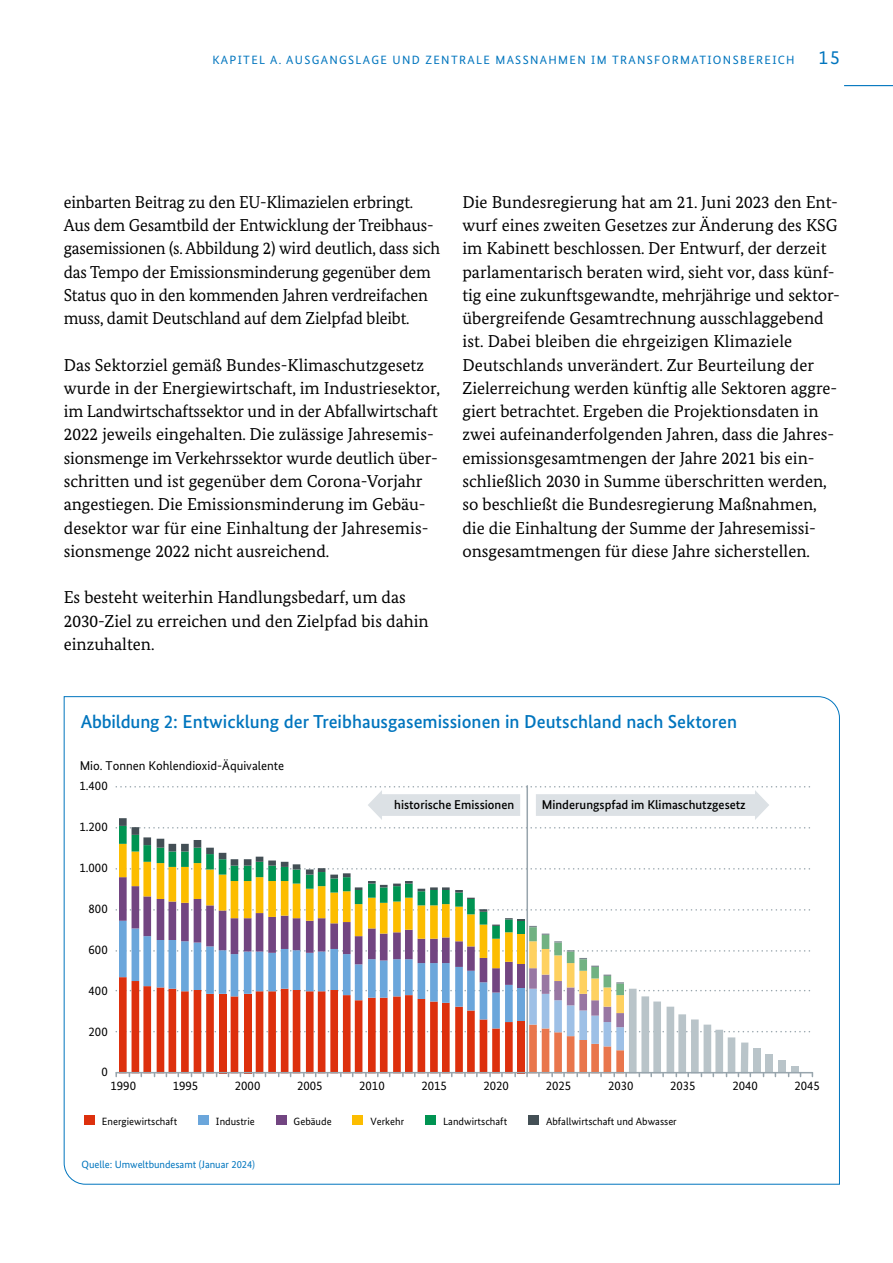
<style>
.page{position:relative;width:893px;height:1263px;background:#fff}
.page>*{position:absolute;margin:0;border:0;box-sizing:border-box;transform-origin:0 0}
.t1{font:500 18.75px "Bundes Sans";color:#0075be}
.t2{font:17.25px/23.2px "Bundes Serif";color:#000}
.t3{font:12.75px "Bundes Sans";color:#000}
.t4{font:500 12.75px "Bundes Sans";color:#000}
.t5{font:12px "Bundes Sans";letter-spacing:.11em;color:#0075be}
.t6{font:10.5px "Bundes Sans";color:#000}
.t7{font:10.5px "Bundes Sans";letter-spacing:-.005em;color:#0075be}
.s1{font-size:19.5px}
</style>
<div class="page">
<hr style="left:844px;top:85px;width:49px;height:1px;background:#0075be">
<svg style="left:63px;top:696px;width:777px;height:489px"></svg>
<p class="t5" style="left:212px;top:52px;width:629px">KAPITEL A. AUSGANGSLAGE UND ZENTRALE MASSNAHMEN IM TRANSFORMATIONSBEREICH <span class="s1">15</span></p>
<p class="t2" style="left:64px;top:190px;width:378px">einbarten Beitrag zu den EU-Klimazielen erbringt.<br>Aus dem Gesamtbild der Entwicklung der Treibhaus&shy;gasemissionen (s. Abbildung 2) wird deutlich, dass sich das Tempo der Emissionsminderung gegenüber dem Status quo in den kommenden Jahren verdreifachen muss, damit Deutschland auf dem Zielpfad bleibt.</p>
<p class="t2" style="left:64px;top:353px;width:378px">Das Sektorziel gemäß Bundes-Klimaschutzgesetz wurde in der Energiewirtschaft, im Industriesektor, im Landwirtschaftssektor und in der Abfallwirtschaft 2022 jeweils eingehalten. Die zulässige Jahresemis&shy;sionsmenge im Verkehrssektor wurde deutlich über&shy;schritten und ist gegenüber dem Corona-Vorjahr angestiegen. Die Emissionsminderung im Gebäu&shy;desektor war für eine Einhaltung der Jahresemis&shy;sionsmenge 2022 nicht ausreichend.</p>
<p class="t2" style="left:64px;top:585px;width:366px">Es besteht weiterhin Handlungsbedarf, um das<br>2030-Ziel zu erreichen und den Zielpfad bis dahin einzuhalten.</p>
<p class="t2" style="left:462px;top:190px;width:377px">Die Bundesregierung hat am 21. Juni 2023 den Ent&shy;wurf eines zweiten Gesetzes zur Änderung des KSG im Kabinett beschlossen. Der Entwurf, der derzeit parlamentarisch beraten wird, sieht vor, dass künf&shy;tig eine zukunftsgewandte, mehrjährige und sektor&shy;übergreifende Gesamtrechnung ausschlaggebend ist. Dabei bleiben die ehrgeizigen Klimaziele Deutschlands unverändert. Zur Beurteilung der Zielerreichung werden künftig alle Sektoren aggre&shy;giert betrachtet. Ergeben die Projektionsdaten in zwei aufeinanderfolgenden Jahren, dass die Jahres&shy;emissionsgesamtmengen der Jahre 2021 bis ein&shy;schließlich 2030 in Summe überschritten werden, so beschließt die Bundesregierung Maßnahmen, die die Einhaltung der Summe der Jahresemissi&shy;onsgesamtmengen für diese Jahre sicherstellen.</p>
<p class="t1" style="left:81px;top:710px;width:658px">Abbildung 2: Entwicklung der Treibhausgasemissionen in Deutschland nach Sektoren</p>
<p class="t3" style="left:80px;top:757px;width:206px">Mio. Tonnen Kohlendioxid-Äquivalente</p>
<p class="t3" style="left:79px;top:778px;width:30px">1.400</p>
<p class="t3" style="left:79px;top:819px;width:30px">1.200</p>
<p class="t3" style="left:79px;top:860px;width:30px">1.000</p>
<p class="t3" style="left:89px;top:901px;width:21px">800</p>
<p class="t3" style="left:89px;top:942px;width:21px">600</p>
<p class="t3" style="left:89px;top:983px;width:21px">400</p>
<p class="t3" style="left:89px;top:1024px;width:21px">200</p>
<p class="t3" style="left:101px;top:1064px;width:8px">0</p>
<p class="t4" style="left:394px;top:797px;width:122px">historische Emissionen</p>
<p class="t4" style="left:542px;top:797px;width:206px">Minderungspfad im Klimaschutzgesetz</p>
<p class="t3" style="left:111px;top:1078px;width:27px">1990</p>
<p class="t3" style="left:173px;top:1078px;width:27px">1995</p>
<p class="t3" style="left:235px;top:1078px;width:27px">2000</p>
<p class="t3" style="left:297px;top:1078px;width:27px">2005</p>
<p class="t3" style="left:359px;top:1078px;width:27px">2010</p>
<p class="t3" style="left:421px;top:1078px;width:27px">2015</p>
<p class="t3" style="left:483px;top:1078px;width:27px">2020</p>
<p class="t3" style="left:546px;top:1078px;width:27px">2025</p>
<p class="t3" style="left:608px;top:1078px;width:27px">2030</p>
<p class="t3" style="left:670px;top:1078px;width:27px">2035</p>
<p class="t3" style="left:732px;top:1078px;width:27px">2040</p>
<p class="t3" style="left:794px;top:1078px;width:27px">2045</p>
<p class="t6" style="left:102px;top:1115px;width:77px">Energiewirtschaft</p>
<p class="t6" style="left:216px;top:1115px;width:40px">Industrie</p>
<p class="t6" style="left:294px;top:1115px;width:39px">Gebäude</p>
<p class="t6" style="left:370px;top:1115px;width:35px">Verkehr</p>
<p class="t6" style="left:443px;top:1115px;width:66px">Landwirtschaft</p>
<p class="t6" style="left:546px;top:1115px;width:132px">Abfallwirtschaft und Abwasser</p>
<p class="t7" style="left:82px;top:1157px;width:175px">Quelle: Umweltbundesamt (Januar 2024)</p>
</div>
